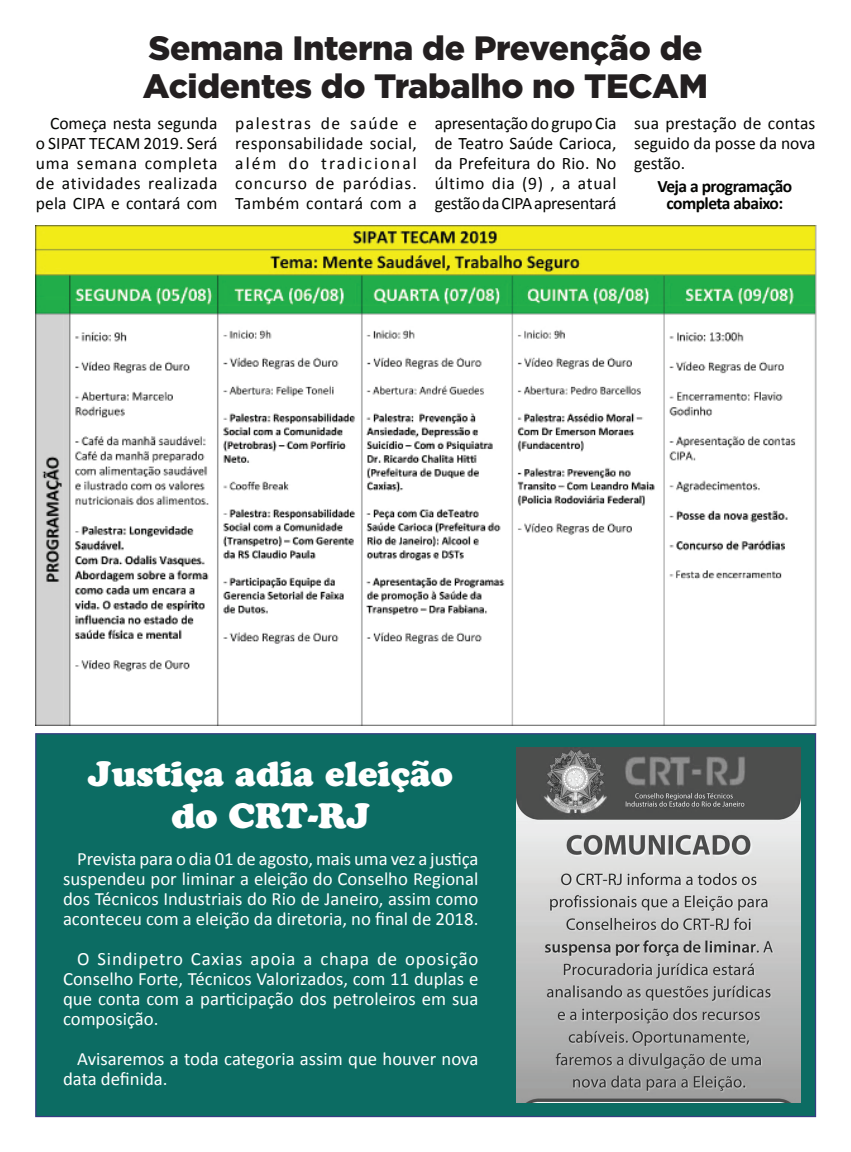
<style>
.page{position:relative;width:851px;height:1152px;background:#fff}
.page>*{position:absolute;margin:0;border:0;box-sizing:border-box;transform-origin:0 0}
.Texto{font:35px "Cooper Black Std";color:#fff}
.Texto-2{font:900 33.75px "Gotham";letter-spacing:-.01em;color:#231f20}
.Texto-3{font:18.75px/20px "Calibri";color:#fff;text-align:justify}
.Texto-4{font:17.5px/20px "Calibri";letter-spacing:.015em;color:#040503;text-align:justify}
.Texto-5{font:700 17.5px "Calibri";letter-spacing:-.03em;color:#040503}
</style>
<div class="page">
<div style="left:35px;top:733px;width:781px;height:384px;background:#0c6c63;border:1px solid #363c82"></div>
<img style="left:35px;top:225px;width:781px;height:500px">
<img style="left:516px;top:747px;width:284px;height:355px">
<p class="Texto-2" style="left:148px;top:29px;width:555px">Semana Interna de Prevenção de</p>
<p class="Texto-2" style="left:143px;top:66px;width:566px">Acidentes do Trabalho no TECAM</p>
<p class="Texto-4" style="left:36px;top:113px;width:183px;text-indent:14px">Começa nesta segunda o SIPAT TECAM 2019. Será uma semana completa de atividades realizada pela CIPA e contará com</p>
<p class="Texto-4" style="left:235px;top:113px;width:183px">palestras de saúde e responsabilidade social, além do tradicional concurso de paródias.<br>Também contará com a</p>
<p class="Texto-4" style="left:434px;top:113px;width:183px">apresentação do grupo Cia de Teatro Saúde Carioca, da Prefeitura do Rio. No último dia (9) , a atual gestão da CIPA apresentará</p>
<p class="Texto-4" style="left:634px;top:113px;width:183px">sua prestação de contas seguido da posse da nova gestão.</p>
<p class="Texto-5" style="left:657px;top:175px;width:136px">Veja a programação</p>
<p class="Texto-5" style="left:666px;top:192px;width:118px">completa abaixo:</p>
<p class="Texto" style="left:88px;top:752px;width:366px">Justiça adia eleição</p>
<p class="Texto" style="left:171px;top:794px;width:200px">do CRT-RJ</p>
<p class="Texto-3" style="left:63px;top:848px;width:417px;text-indent:14px">Prevista para o dia 01 de agosto, mais uma vez a justiça suspendeu por liminar a eleição do Conselho Regional dos Técnicos Industriais do Rio de Janeiro, assim como aconteceu com a eleição da diretoria, no final de 2018.</p>
<p class="Texto-3" style="left:63px;top:948px;width:417px;text-indent:14px">O Sindipetro Caxias apoia a chapa de oposição Conselho Forte, Técnicos Valorizados, com 11 duplas e que conta com a participação dos petroleiros em sua composição.</p>
<p class="Texto-3" style="left:63px;top:1048px;width:417px;text-indent:14px">Avisaremos a toda categoria assim que houver nova data definida.</p>
</div>
